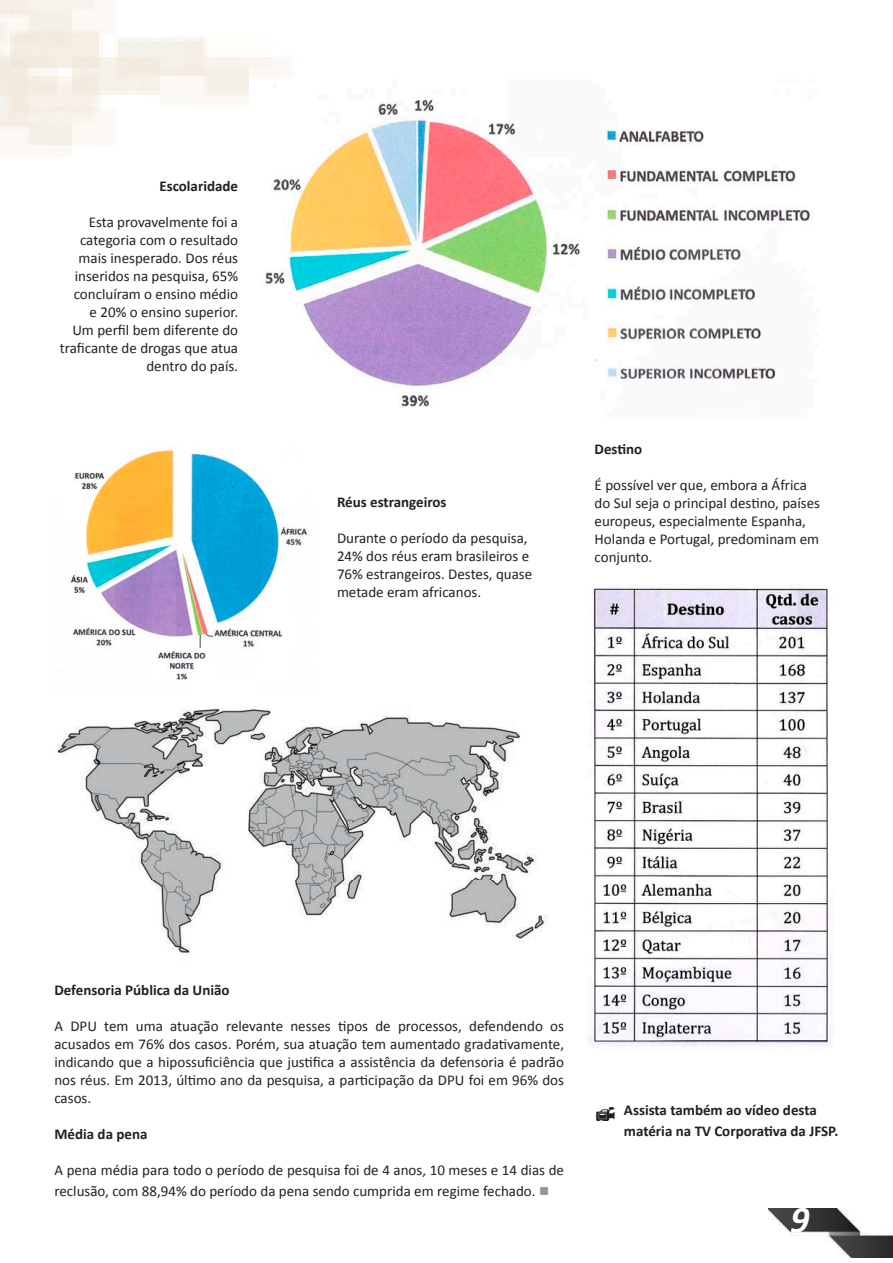
<style>
.page{position:relative;width:893px;height:1263px;background:#fff}
.page>*{position:absolute;margin:0;border:0;box-sizing:border-box;transform-origin:0 0}
.t1{font:italic 700 37.5px "Calibri";color:#fff}
.t2{font:15px/18px "Calibri";color:#231f20}
.t3{font:700 15px/21px "Calibri";color:#231f20}
.s1{color:#939598}
</style>
<div class="page">
<img style="left:768px;top:1209px;width:125px;height:49px">
<img style="left:0;top:0;width:291px;height:157px">
<img style="left:250px;top:80px;width:562px;height:327px">
<img style="left:70px;top:449px;width:238px;height:231px">
<img style="left:589px;top:586px;width:245px;height:461px">
<img style="left:57px;top:708px;width:490px;height:247px">
<p class="t3" style="left:159px;top:175px;width:80px">Escolaridade</p>
<p class="t2" style="left:60px;top:213px;width:180px;text-align:right">Esta provavelmente foi a categoria com o resultado mais inesperado. Dos réus inseridos na pesquisa, 65% concluíram o ensino médio<br>e 20% o ensino superior.<br>Um perfil bem diferente do traficante de drogas que atua dentro do país.</p>
<p class="t3" style="left:337px;top:491px;width:111px">Réus estrangeiros</p>
<p class="t2" style="left:337px;top:529px;width:197px">Durante o período da pesquisa,<br>24% dos réus eram brasileiros e<br>76% estrangeiros. Destes, quase metade eram africanos.</p>
<p class="t3" style="left:595px;top:438px;width:49px">Destino</p>
<p class="t2" style="left:595px;top:476px;width:227px">É possível ver que, embora a África do Sul seja o principal destino, países europeus, especialmente Espanha,<br>Holanda e Portugal, predominam em conjunto.</p>
<p class="t3" style="left:54px;top:979px;width:177px">Defensoria Pública da União</p>
<p class="t2" style="left:54px;top:1017px;width:511px;text-align:justify">A DPU tem uma atuação relevante nesses tipos de processos, defendendo os acusados em 76% dos casos. Porém, sua atuação tem aumentado gradativamente, indicando que a hipossuficiência que justifica a assistência da defensoria é padrão nos réus. Em 2013, último ano da pesquisa, a participação da DPU foi em 96% dos casos.</p>
<p class="t3" style="left:54px;top:1123px;width:95px">Média da pena</p>
<p class="t2" style="left:54px;top:1159px;width:511px;line-height:21px">A pena média para todo o período de pesquisa foi de 4 anos, 10 meses e 14 dias de reclusão, com 88,94% do período da pena sendo cumprida em regime fechado. <span class="s1">■</span></p>
<p class="t3" style="left:624px;top:1099px;width:216px">Assista também ao vídeo desta matéria na TV Corporativa da JFSP.</p>
<h1 class="t1" style="left:790px;top:1196px;width:21px">9</h1>
</div>
